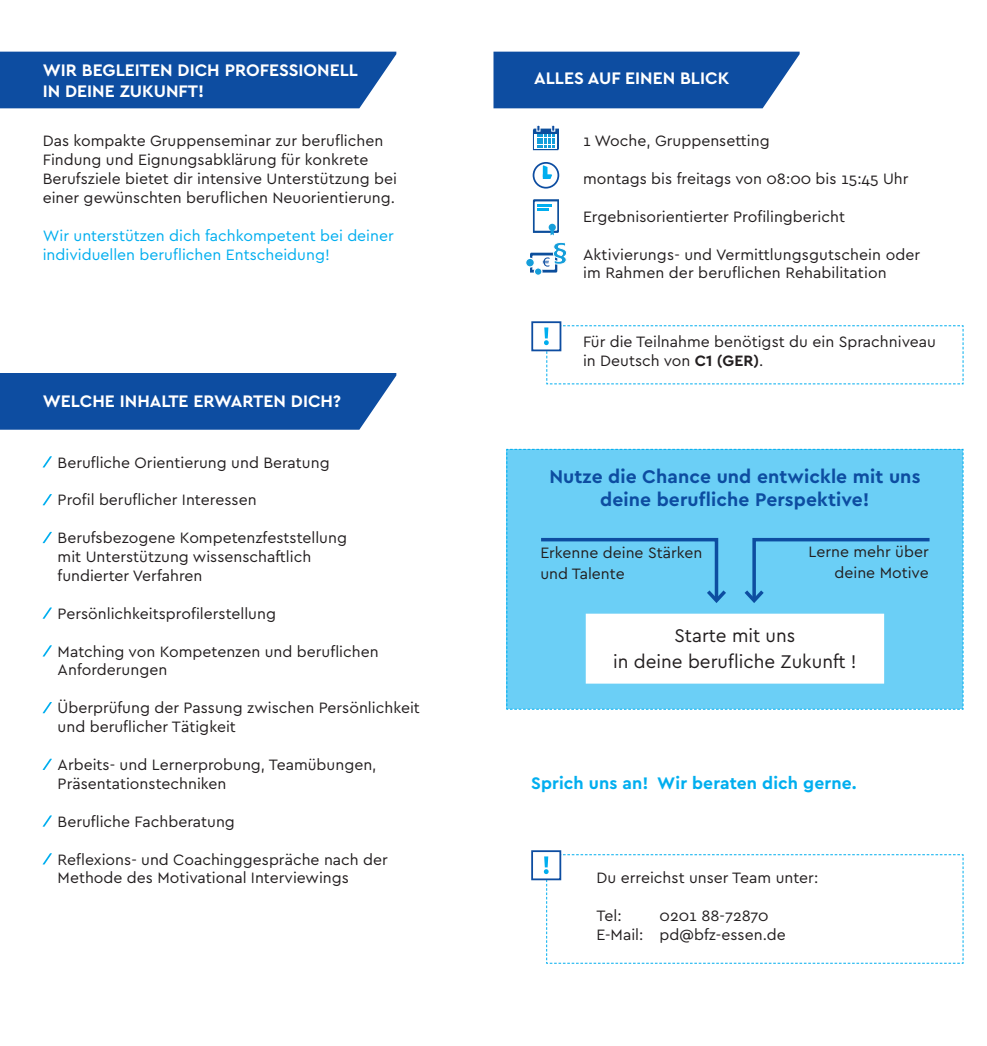
<style>
.page{position:relative;width:987px;height:1046px;background:#fff}
.page>*{position:absolute;margin:0;border:0;box-sizing:border-box;transform-origin:0 0}
.t1{font:700 19.25px/23.1px "Cera Pro";letter-spacing:.005em;color:#0d4da1;text-align:center}
.t2{font:19.25px/26.2px "Cera Pro";color:#231f20;text-align:center}
.t3{font:700 17.5px/21px "Cera Pro";color:#fff}
.t4{font:700 17.5px "Cera Pro";letter-spacing:.005em;color:#00aeef}
.t5{font:15.75px/18.9px "Cera Pro";color:#231f20}
.t6{font:15.75px/18.9px "Cera Pro";color:#00aeef}
.s1{font-weight:700}
</style>
<div class="page">
<div style="left:0;top:52px;width:396px;height:56px;background:#0d4da1"></div>
<div style="left:0;top:373px;width:396px;height:57px;background:#0d4da1"></div>
<svg style="left:43px;top:456px;width:9px;height:11px"></svg>
<svg style="left:43px;top:494px;width:9px;height:11px"></svg>
<svg style="left:43px;top:532px;width:9px;height:11px"></svg>
<svg style="left:43px;top:607px;width:9px;height:12px"></svg>
<svg style="left:43px;top:645px;width:9px;height:11px"></svg>
<svg style="left:43px;top:702px;width:9px;height:11px"></svg>
<svg style="left:43px;top:759px;width:9px;height:11px"></svg>
<svg style="left:43px;top:815px;width:9px;height:12px"></svg>
<svg style="left:43px;top:853px;width:9px;height:11px"></svg>
<svg style="left:543px;top:854px;width:420px;height:110px"></svg>
<div style="left:531px;top:850px;width:30px;height:30px;border:2px solid #0d4da1"></div>
<svg style="left:506px;top:449px;width:457px;height:261px"></svg>
<div style="left:493px;top:52px;width:306px;height:56px;background:#0d4da1"></div>
<svg style="left:533px;top:125px;width:26px;height:25px"></svg>
<svg style="left:532px;top:162px;width:27px;height:27px"></svg>
<div style="left:534px;top:164px;width:23px;height:23px;background:#fff;border-radius:50%"></div>
<svg style="left:542px;top:165px;width:10px;height:14px"></svg>
<svg style="left:533px;top:199px;width:26px;height:36px"></svg>
<div style="left:533px;top:267px;width:9px;height:9px;border:1px solid #fff;border-radius:50%"></div>
<div style="left:525px;top:258px;width:9px;height:9px;background:#159eda;border-radius:50%"></div>
<div style="left:525px;top:258px;width:10px;height:10px;border:1px solid #fff;border-radius:50%"></div>
<svg style="left:530px;top:242px;width:37px;height:31px"></svg>
<svg style="left:544px;top:325px;width:419px;height:60px"></svg>
<div style="left:531px;top:321px;width:30px;height:30px;border:2px solid #0d4da1"></div>
<p class="t3" style="left:43px;top:59px;width:317px">WIR BEGLEITEN DICH PROFESSIONELL<br>IN DEINE ZUKUNFT!</p>
<p class="t5" style="left:43px;top:131px;width:356px">Das kompakte Gruppenseminar zur beruflichen Findung und Eignungsabklärung für konkrete Berufsziele bietet dir intensive Unterstützung bei einer gewünschten beruflichen Neuorientierung.</p>
<p class="t6" style="left:43px;top:225px;width:352px">Wir unterstützen dich fachkompetent bei deiner individuellen beruflichen Entscheidung!</p>
<p class="t3" style="left:43px;top:390px;width:300px">WELCHE INHALTE ERWARTEN DICH?</p>
<p class="t5" style="left:58px;top:452px;width:273px">Berufliche Orientierung und Beratung</p>
<p class="t5" style="left:58px;top:490px;width:200px">Profil beruflicher Interessen</p>
<p class="t5" style="left:58px;top:528px;width:291px">Berufsbezogene Kompetenzfeststellung mit Unterstützung wissenschaftlich fundierter Verfahren</p>
<p class="t5" style="left:58px;top:603px;width:220px">Persönlichkeitsprofilerstellung</p>
<p class="t5" style="left:58px;top:641px;width:322px">Matching von Kompetenzen und beruflichen<br>Anforderungen</p>
<p class="t5" style="left:58px;top:698px;width:363px">Überprüfung der Passung zwischen Persönlichkeit und beruflicher Tätigkeit</p>
<p class="t5" style="left:58px;top:754px;width:320px">Arbeits- und Lernerprobung, Teamübungen,<br>Präsentationstechniken</p>
<p class="t5" style="left:58px;top:811px;width:179px">Berufliche Fachberatung</p>
<p class="t5" style="left:58px;top:849px;width:332px">Reflexions- und Coachinggespräche nach der<br>Methode des Motivational Interviewings</p>
<p class="t3" style="left:534px;top:67px;width:197px">ALLES AUF EINEN BLICK</p>
<p class="t5" style="left:583px;top:131px;width:188px">1 Woche, Gruppensetting</p>
<p class="t5" style="left:583px;top:169px;width:327px">montags bis freitags von 08:00 bis 15:45 Uhr</p>
<p class="t5" style="left:583px;top:206px;width:263px">Ergebnisorientierter Profilingbericht</p>
<p class="t5" style="left:583px;top:244px;width:338px">Aktivierungs- und Vermittlungsgutschein oder im Rahmen der beruflichen Rehabilitation</p>
<p class="t5" style="left:583px;top:332px;width:354px;line-height:18.4px">Für die Teilnahme benötigst du ein Sprachniveau in Deutsch von <span class="s1">C1 (GER)</span>.</p>
<p class="t1" style="left:549px;top:464px;width:372px">Nutze die Chance und entwickle mit uns deine berufliche Perspektive!</p>
<p class="t5" style="left:540px;top:542px;width:164px;line-height:21px">Erkenne deine Stärken und Talente</p>
<p class="t5" style="left:808px;top:541px;width:122px;line-height:21px;text-align:right">Lerne mehr über deine Motive</p>
<p class="t2" style="left:613px;top:621px;width:245px">Starte mit uns<br>in deine berufliche Zukunft !</p>
<p class="t4" style="left:531px;top:771px;width:327px">Sprich uns an! Wir beraten dich gerne.</p>
<p class="t5" style="left:596px;top:868px;width:223px">Du erreichst unser Team unter:</p>
<p class="t5" style="left:596px;top:906px;width:26px">Tel:</p>
<p class="t5" style="left:596px;top:906px;width:190px;text-indent:63px">0201 88-72870<br>E-Mail: pd@bfz-essen.de</p>
</div>
